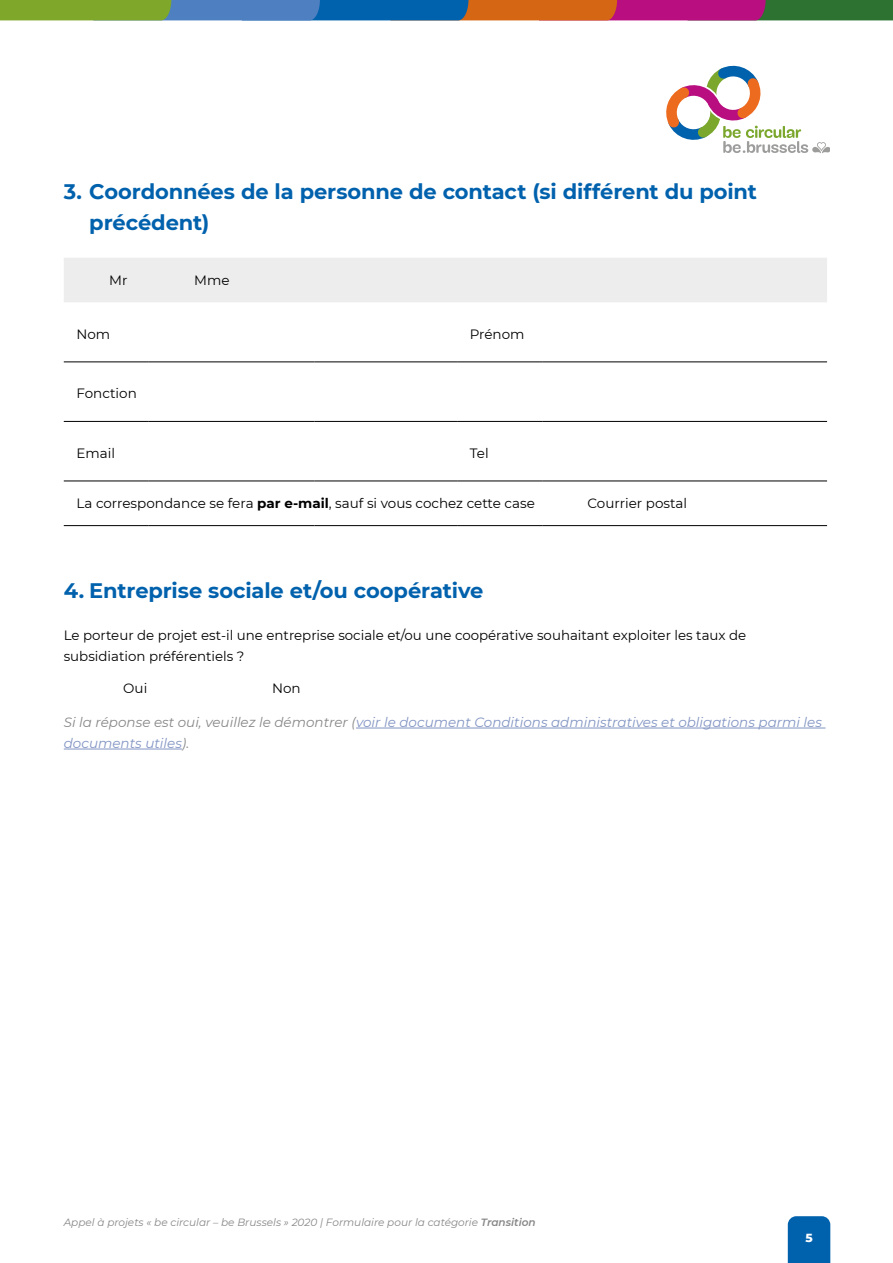
<style>
.page{position:relative;width:893px;height:1263px;background:#fff}
.page>*{position:absolute;margin:0;border:0;box-sizing:border-box;transform-origin:0 0}
.t1{font:700 21px/31.5px "Montserrat";letter-spacing:-.005em;color:#0061ad}
.t2{font:13.5px/21px "Montserrat";color:#000}
.t3{font:italic 13.5px/21px "Montserrat";color:#8194c3}
.t4{font:800 12px "Montserrat";color:#fff}
.t5{font:italic 10.5px "Montserrat";color:#878787}
.s1{font-weight:700}
.s2{color:#878787}
.s3{font-weight:600}
</style>
<div class="page">
<svg style="left:0;top:0;width:893px;height:20px;background:#6d6864"></svg>
<div style="left:788px;top:1216px;width:42px;height:47px;background:#0061ad"></div>
<hr style="left:356px;top:728px;width:469px;height:1px;background:#8194c3">
<hr style="left:64px;top:749px;width:118px;height:1px;background:#8194c3">
<div style="left:64px;top:258px;width:763px;height:44px;background:#ededed"></div>
<hr style="left:64px;top:362px;width:85px;height:1px;background:#000">
<hr style="left:149px;top:362px;width:166px;height:1px;background:#000">
<hr style="left:315px;top:362px;width:142px;height:1px;background:#000">
<hr style="left:457px;top:362px;width:85px;height:1px;background:#000">
<hr style="left:542px;top:362px;width:285px;height:1px;background:#000">
<hr style="left:64px;top:421px;width:85px;height:1px;background:#000">
<hr style="left:149px;top:421px;width:166px;height:1px;background:#000">
<hr style="left:315px;top:421px;width:142px;height:1px;background:#000">
<hr style="left:457px;top:421px;width:85px;height:1px;background:#000">
<hr style="left:542px;top:421px;width:285px;height:1px;background:#000">
<hr style="left:64px;top:481px;width:85px;height:1px;background:#000">
<hr style="left:149px;top:481px;width:166px;height:1px;background:#000">
<hr style="left:315px;top:481px;width:142px;height:1px;background:#000">
<hr style="left:457px;top:481px;width:85px;height:1px;background:#000">
<hr style="left:542px;top:481px;width:285px;height:1px;background:#000">
<hr style="left:64px;top:525px;width:85px;height:1px;background:#000">
<hr style="left:149px;top:525px;width:166px;height:1px;background:#000">
<hr style="left:315px;top:525px;width:142px;height:1px;background:#000">
<hr style="left:457px;top:525px;width:85px;height:1px;background:#000">
<hr style="left:542px;top:525px;width:285px;height:1px;background:#000">
<svg style="left:666px;top:65px;width:163px;height:88px"></svg>
<h1 class="t1" style="left:89px;top:175px;width:669px;text-indent:-26px">3. Coordonnées de la personne de contact (si différent du point précédent)</h1>
<p class="t2" style="left:109px;top:269px;width:20px">Mr</p>
<p class="t2" style="left:194px;top:269px;width:37px">Mme</p>
<p class="t2" style="left:77px;top:323px;width:35px">Nom</p>
<p class="t2" style="left:470px;top:323px;width:56px">Prénom</p>
<p class="t2" style="left:77px;top:382px;width:62px">Fonction</p>
<p class="t2" style="left:77px;top:442px;width:40px">Email</p>
<p class="t2" style="left:470px;top:442px;width:20px">Tel</p>
<p class="t2" style="left:77px;top:492px;width:460px">La correspondance se fera <span class="s1">par e-mail</span>, sauf si vous cochez cette case</p>
<p class="t2" style="left:588px;top:493px;width:101px">Courrier postal</p>
<h1 class="t1" style="left:64px;top:574px;width:421px">4. Entreprise sociale et/ou coopérative</h1>
<p class="t2" style="left:64px;top:624px;width:684px">Le porteur de projet est-il une entreprise sociale et/ou une coopérative souhaitant exploiter les taux de subsidiation préférentiels ?</p>
<p class="t2" style="left:123px;top:677px;width:26px">Oui</p>
<p class="t2" style="left:272px;top:677px;width:30px">Non</p>
<p class="t3" style="left:64px;top:711px;width:760px"><span class="s2">Si la réponse est oui, veuillez le démontrer (</span>voir le document Conditions administratives et obligations parmi les documents utiles<span class="s2">).</span></p>
<p class="t5" style="left:64px;top:1215px;width:473px">Appel à projets « be circular – be Brussels » 2020 | Formulaire pour la catégorie <span class="s3">Transition</span></p>
<p class="t4" style="left:805px;top:1229px;width:9px">5</p>
</div>
